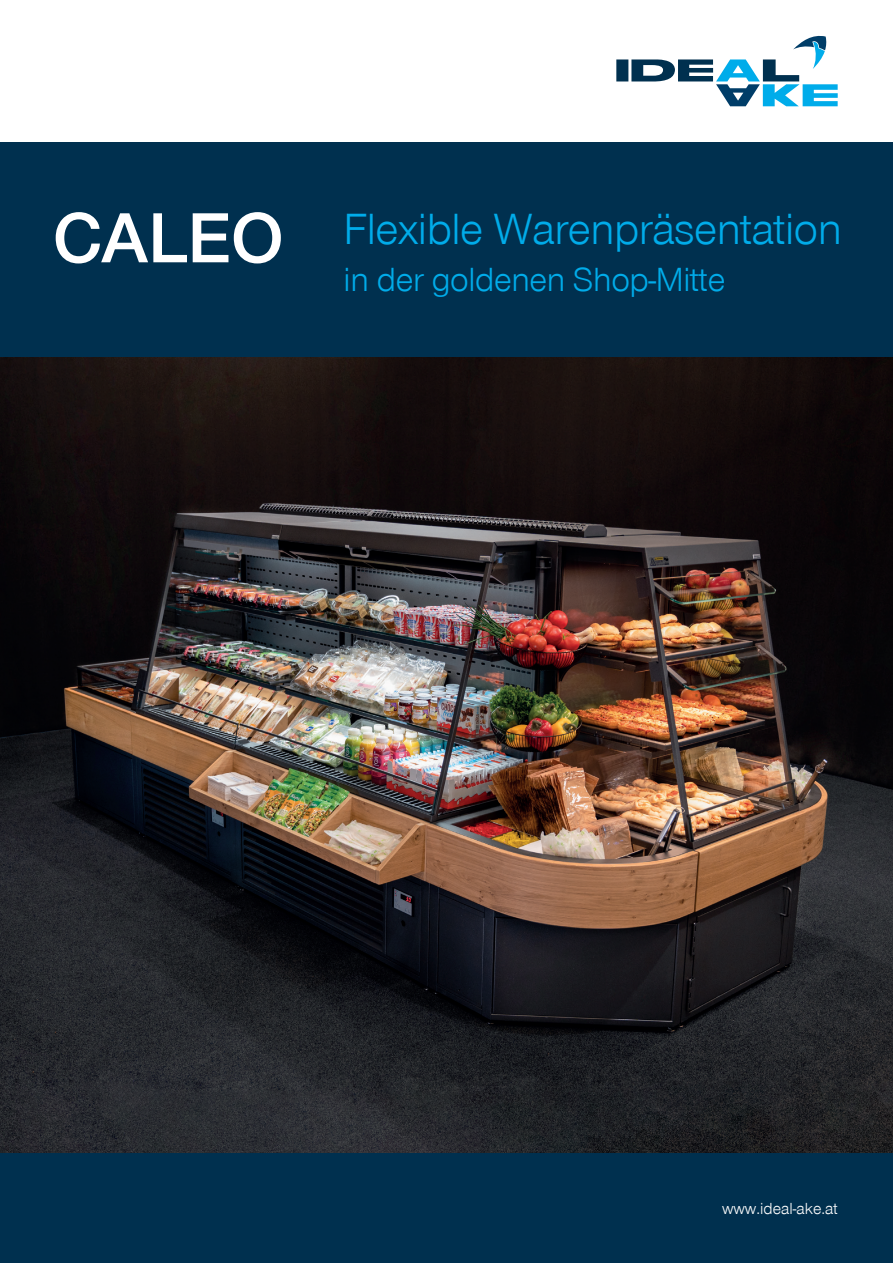
<style>
.page{position:relative;width:893px;height:1263px;background:#fff}
.page>*{position:absolute;margin:0;border:0;box-sizing:border-box;transform-origin:0 0}
.t1{font:45px "Nimbus San Nov";letter-spacing:-.01em;color:#00acea}
.t2{font:34.5px "Nimbus San Nov";letter-spacing:-.01em;color:#00acea}
.t3{font:16.5px "Nimbus San Nov";color:#fff}
.s1{font-family:"Nimbus San Nov D";font-weight:600;font-size:73.5px;color:#fff}
</style>
<div class="page">
<div style="left:0;top:143px;width:893px;height:1120px;background:#00304f"></div>
<img style="left:0;top:357px;width:893px;height:795px">
<svg style="left:616px;top:35px;width:222px;height:71px"></svg>
<p class="t1" style="left:54px;top:204px;width:790px"><span class="s1">CALEO</span> Flexible Warenpräsentation</p>
<p class="t2" style="left:344px;top:260px;width:383px">in der goldenen Shop-Mitte</p>
<p class="t3" style="left:722px;top:1200px;width:117px">www.ideal-ake.at</p>
</div>
